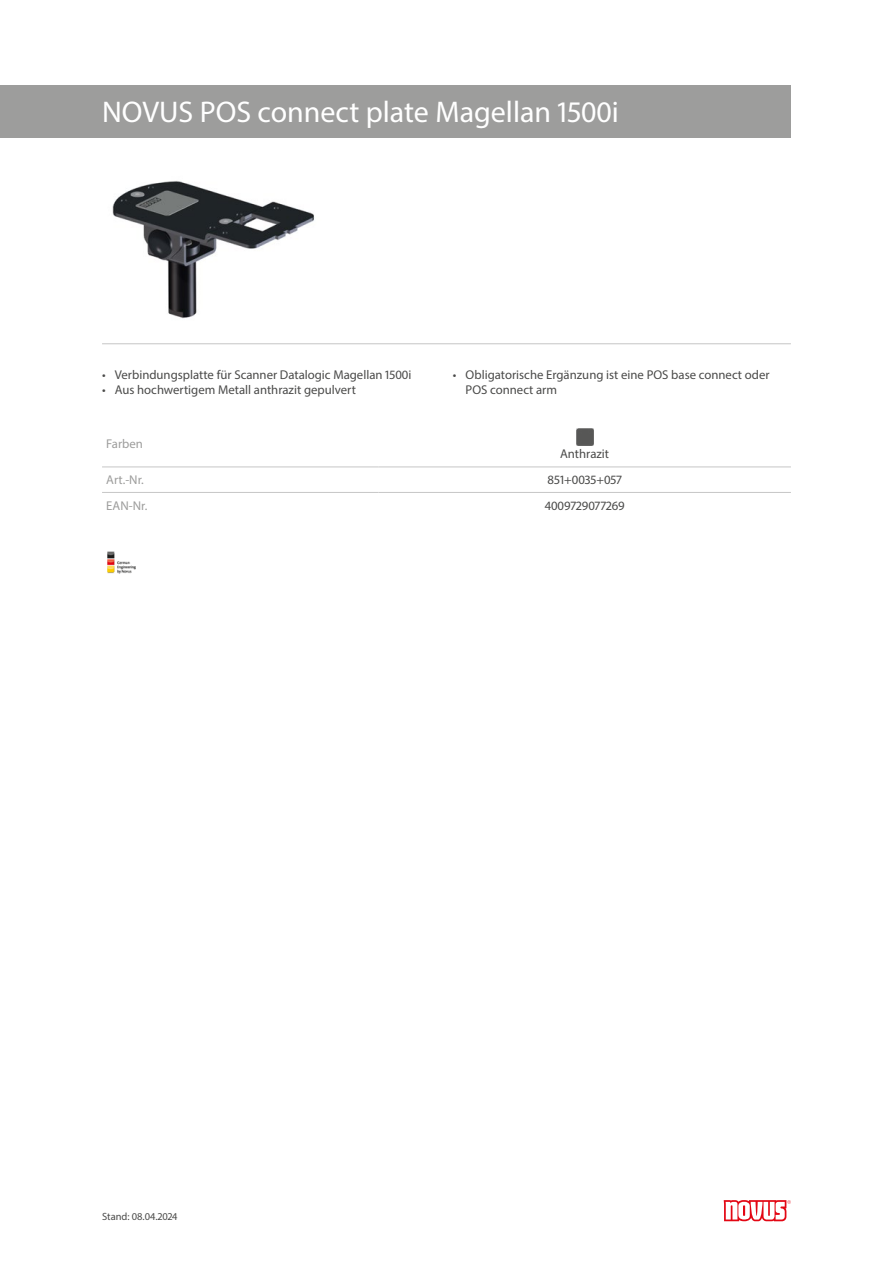
<style>
.page{position:relative;width:893px;height:1263px;background:#fff}
.page>*{position:absolute;margin:0;border:0;box-sizing:border-box;transform-origin:0 0}
.Produktname{font:30px "Myriad Pro";color:#fff}
.Produkttabelle_Zentr{font:12.75px/15.3px "Myriad Pro";color:#4a4a49}
.Produkttabelle_Links{font:12.75px "Myriad Pro";color:#9d9d9c}
.Farbildtext{font:12.75px "Myriad Pro";color:#4a4a49}
.t1{font:10.5px "Myriad Pro";color:#4a4a49}
</style>
<div class="page">
<img style="left:112px;top:181px;width:203px;height:138px">
<hr style="left:102px;top:343px;width:689px;height:1px;background:#c6c6c6">
<img style="left:107px;top:551px;width:29px;height:23px">
<svg style="left:724px;top:1200px;width:67px;height:21px"></svg>
<div style="left:0;top:85px;width:791px;height:53px;background:#9d9d9c"></div>
<hr style="left:102px;top:466px;width:276px;height:1px;background:#c6c6c6">
<hr style="left:378px;top:466px;width:413px;height:1px;background:#c6c6c6">
<hr style="left:102px;top:492px;width:276px;height:1px;background:#c6c6c6">
<hr style="left:378px;top:492px;width:413px;height:1px;background:#c6c6c6">
<img style="left:576px;top:428px;width:17px;height:17px">
<p class="Produktname" style="left:102px;top:94px;width:518px">NOVUS POS connect plate Magellan 1500i</p>
<p class="Produkttabelle_Zentr" style="left:102px;top:367px;width:311px">• Verbindungsplatte für Scanner Datalogic Magellan 1500i</p>
<p class="Produkttabelle_Zentr" style="left:102px;top:382px;width:255px">• Aus hochwertigem Metall anthrazit gepulvert</p>
<p class="Produkttabelle_Links" style="left:106px;top:436px;width:38px">Farben</p>
<p class="Produkttabelle_Zentr" style="left:466px;top:367px;width:305px;text-indent:-13px">• Obligatorische Ergänzung ist eine POS base connect oder<br>POS connect arm</p>
<p class="Farbildtext" style="left:560px;top:446px;width:50px">Anthrazit</p>
<p class="Produkttabelle_Links" style="left:106px;top:472px;width:39px">Art.-Nr.</p>
<p class="Produkttabelle_Zentr" style="left:548px;top:472px;width:76px">851+0035+057</p>
<p class="Produkttabelle_Links" style="left:106px;top:498px;width:43px">EAN-Nr.</p>
<p class="Produkttabelle_Zentr" style="left:545px;top:498px;width:81px">4009729077269</p>
<p class="t1" style="left:102px;top:1210px;width:77px">Stand: 08.04.2024</p>
</div>
